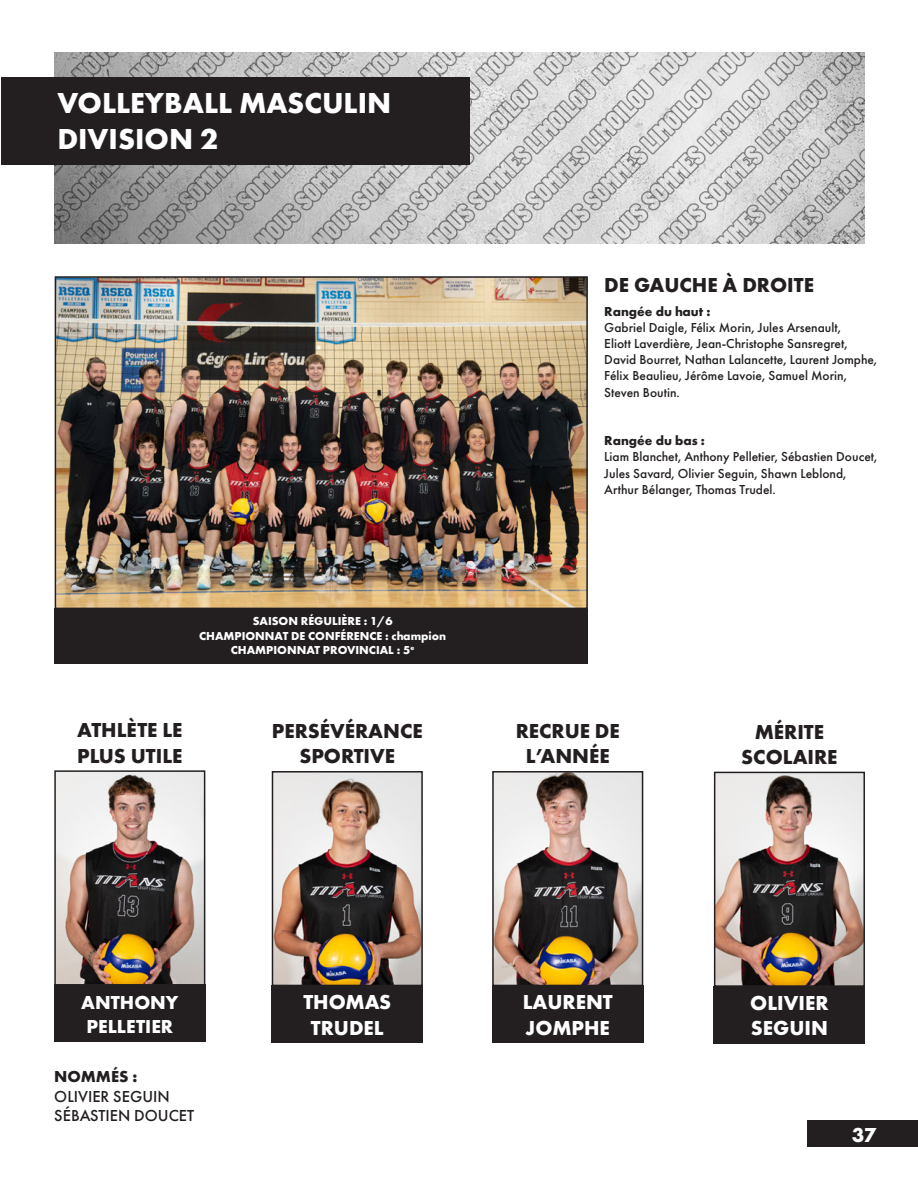
<style>
.page{position:relative;width:918px;height:1188px;background:#fff}
.page>*{position:absolute;margin:0;border:0;box-sizing:border-box;transform-origin:0 0}
.t1{font:700 30px "Futura PT";color:#fff}
.t2{font:700 21px/25.2px "Futura PT";color:#231f20;text-align:center}
.t3{font:700 21px "Futura PT";color:#fff}
.t4{font:700 19.5px "Futura PT";color:#fff}
.t5{font:500 16.5px "Futura PT";color:#231f20}
.t6{font:700 16.5px "Futura PT";color:#231f20}
.t7{font:500 13.5px/16.2px "Futura PT";color:#231f20}
.t8{font:700 13.5px "Futura PT";color:#231f20}
.t9{font:700 12px "Futura PT";color:#fff}
</style>
<div class="page">
<img style="left:54px;top:53px;width:810px;height:191px">
<div style="left:1px;top:77px;width:469px;height:88px;background:#231f20"></div>
<div style="left:808px;top:1121px;width:110px;height:26px;background:#231f20"></div>
<div style="left:55px;top:608px;width:533px;height:56px;background:#231f20"></div>
<img style="left:58px;top:279px;width:527px;height:327px">
<div style="left:55px;top:276px;width:533px;height:333px;border:2px solid #231f20"></div>
<img style="left:495px;top:774px;width:145px;height:209px">
<div style="left:492px;top:771px;width:151px;height:215px;border:2px solid #231f20"></div>
<img style="left:717px;top:775px;width:145px;height:209px">
<div style="left:714px;top:772px;width:151px;height:215px;border:2px solid #231f20"></div>
<img style="left:275px;top:774px;width:145px;height:209px">
<div style="left:272px;top:771px;width:151px;height:215px;border:2px solid #231f20"></div>
<div style="left:714px;top:986px;width:151px;height:58px;background:#231f20"></div>
<div style="left:492px;top:985px;width:151px;height:58px;background:#231f20"></div>
<div style="left:272px;top:985px;width:151px;height:58px;background:#231f20"></div>
<div style="left:54px;top:984px;width:151px;height:58px;background:#231f20"></div>
<img style="left:57px;top:773px;width:145px;height:210px">
<div style="left:54px;top:770px;width:151px;height:216px;border:2px solid #231f20"></div>
<p class="t1" style="left:57px;top:84px;width:335px">VOLLEYBALL MASCULIN</p>
<p class="t1" style="left:57px;top:120px;width:162px">DIVISION 2</p>
<p class="t9" style="left:253px;top:614px;width:141px">SAISON RÉGULIÈRE : 1/6</p>
<p class="t9" style="left:199px;top:628px;width:249px">CHAMPIONNAT DE CONFÉRENCE : champion</p>
<p class="t9" style="left:231px;top:642px;width:185px">CHAMPIONNAT PROVINCIAL : 5<sup>e</sup></p>
<p class="t2" style="left:604px;top:272px;width:211px">DE GAUCHE À DROITE</p>
<p class="t8" style="left:604px;top:302px;width:108px">Rangée du haut :</p>
<p class="t7" style="left:604px;top:319px;width:274px">Gabriel Daigle, Félix Morin, Jules Arsenault,<br>Eliott Laverdière, Jean-Christophe Sansregret, David Bourret, Nathan Lalancette, Laurent Jomphe, Félix Beaulieu, Jérôme Lavoie, Samuel Morin, Steven Boutin.</p>
<p class="t8" style="left:604px;top:432px;width:102px">Rangée du bas :</p>
<p class="t7" style="left:604px;top:449px;width:274px">Liam Blanchet, Anthony Pelletier, Sébastien Doucet,<br>Jules Savard, Olivier Seguin, Shawn Leblond,<br>Arthur Bélanger, Thomas Trudel.</p>
<p class="t2" style="left:77px;top:717px;width:107px">ATHLÈTE LE</p>
<p class="t2" style="left:77px;top:743px;width:107px">PLUS UTILE</p>
<h2 class="t2" style="left:272px;top:718px;width:152px">PERSÉVÉRANCE<br>SPORTIVE</h2>
<h2 class="t2" style="left:741px;top:719px;width:98px">MÉRITE<br>SCOLAIRE</h2>
<h2 class="t2" style="left:516px;top:718px;width:106px">RECRUE DE<br>L’ANNÉE</h2>
<p class="t4" style="left:81px;top:990px;width:99px">ANTHONY</p>
<p class="t4" style="left:87px;top:1013px;width:88px">PELLETIER</p>
<p class="t6" style="left:54px;top:1066px;width:85px">NOMMÉS :</p>
<p class="t5" style="left:54px;top:1086px;width:117px">OLIVIER SEGUIN</p>
<p class="t5" style="left:54px;top:1106px;width:141px">SÉBASTIEN DOUCET</p>
<p class="t3" style="left:303px;top:989px;width:89px">THOMAS</p>
<p class="t3" style="left:311px;top:1014px;width:74px">TRUDEL</p>
<p class="t3" style="left:523px;top:989px;width:92px">LAURENT</p>
<p class="t3" style="left:526px;top:1014px;width:86px">JOMPHE</p>
<p class="t3" style="left:750px;top:990px;width:80px">OLIVIER</p>
<p class="t3" style="left:751px;top:1015px;width:79px">SEGUIN</p>
<h2 class="t3" style="left:852px;top:1121px;width:26px">37</h2>
</div>
